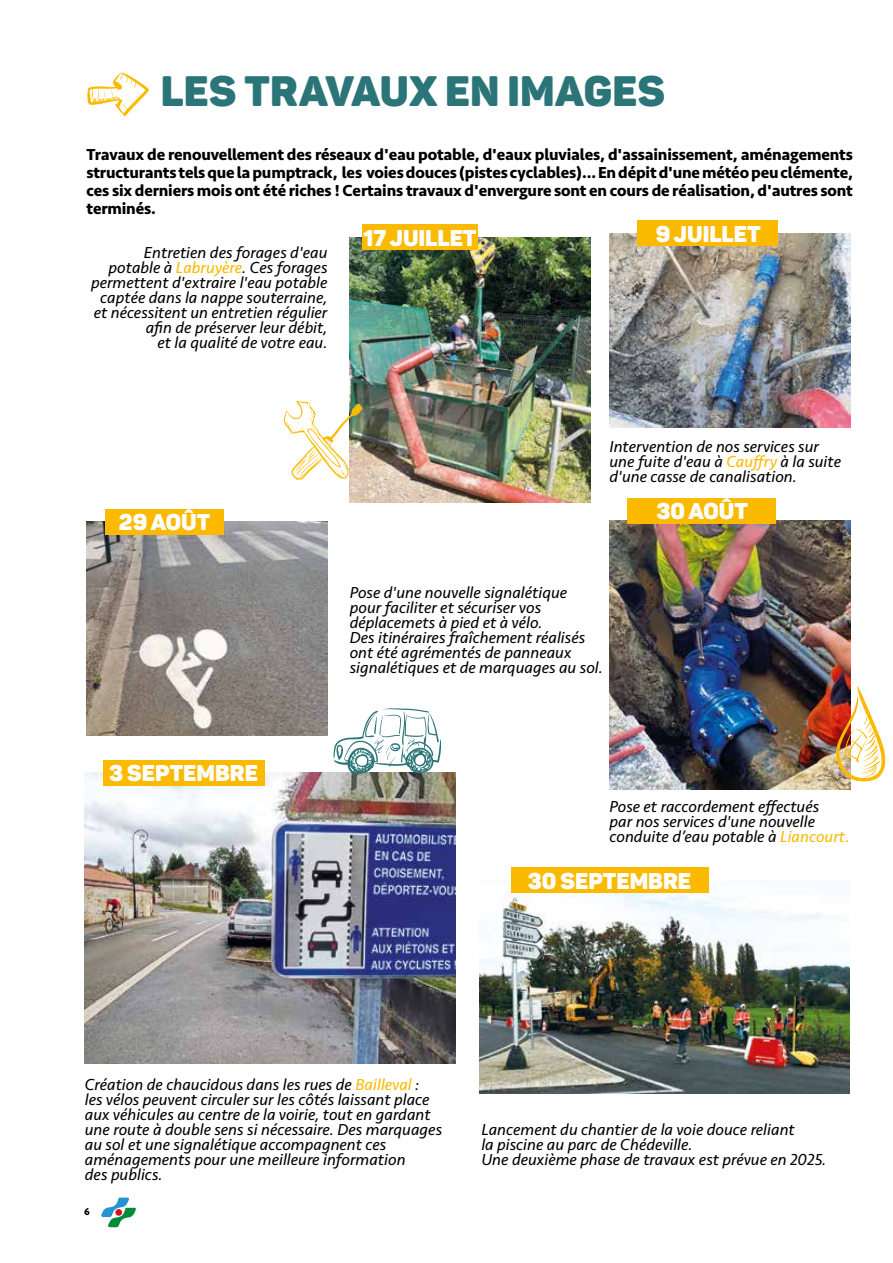
<style>
.page{position:relative;width:893px;height:1263px;background:#fff}
.page>*{position:absolute;margin:0;border:0;box-sizing:border-box;transform-origin:0 0}
.t1{font:42px "Panton Black Caps";letter-spacing:.005em;color:#2b7578}
.t2{font:22.5px "Panton Black Caps";color:#fff}
.t3{font:italic 16.5px/15px "Seravek Basic";color:#000}
.t4{font:700 16.5px/18px "Seravek Basic";letter-spacing:-.01em;color:#000;text-align:justify}
.t5{font:700 10.5px "Seravek Basic";color:#000}
.s1{color:#fbba00}
</style>
<div class="page">
<svg style="left:87px;top:72px;width:62px;height:44px"></svg>
<img style="left:609px;top:234px;width:241px;height:193px">
<img style="left:609px;top:521px;width:241px;height:268px">
<img style="left:87px;top:521px;width:240px;height:214px">
<img style="left:85px;top:773px;width:371px;height:290px">
<img style="left:479px;top:880px;width:371px;height:214px">
<img style="left:350px;top:237px;width:241px;height:265px">
<div style="left:362px;top:225px;width:115px;height:25px;background:#fbba00"></div>
<img style="left:835px;top:686px;width:51px;height:96px">
<svg style="left:101px;top:1197px;width:35px;height:30px"></svg>
<div style="left:115px;top:1209px;width:7px;height:7px;background:#d3121a;border-radius:50%"></div>
<svg style="left:284px;top:401px;width:79px;height:79px"></svg>
<div style="left:638px;top:220px;width:140px;height:26px;background:#fbba00"></div>
<div style="left:627px;top:498px;width:149px;height:25px;background:#fbba00"></div>
<div style="left:105px;top:509px;width:119px;height:25px;background:#fbba00"></div>
<div style="left:103px;top:760px;width:161px;height:26px;background:#fbba00"></div>
<div style="left:511px;top:867px;width:197px;height:26px;background:#fbba00"></div>
<svg style="left:333px;top:708px;width:109px;height:68px"></svg>
<h1 class="t1" style="left:161px;top:64px;width:506px">LES TRAVAUX EN IMAGES</h1>
<p class="t4" style="left:87px;top:145px;width:768px">Travaux de renouvellement des réseaux d'eau potable, d'eaux pluviales, d'assainissement, aménagements structurants tels que la pumptrack, les voies douces (pistes cyclables)... En dépit d'une météo peu clémente, ces six derniers mois ont été riches ! Certains travaux d'envergure sont en cours de réalisation, d'autres sont terminés.</p>
<p class="t3" style="left:91px;top:245px;width:238px;text-align:right">Entretien des forages d'eau potable à <span class="s1">Labruyère</span>. Ces forages permettent d'extraire l'eau potable captée dans la nappe souterraine, et nécessitent un entretien régulier afin de préserver leur débit,<br>et la qualité de votre eau.</p>
<h2 class="t2" style="left:363px;top:223px;width:115px">17 JUILLET</h2>
<h2 class="t2" style="left:656px;top:219px;width:106px">9 JUILLET</h2>
<h2 class="t2" style="left:119px;top:507px;width:93px">29 AOÛT</h2>
<h2 class="t2" style="left:109px;top:759px;width:150px">3 SEPTEMBRE</h2>
<p class="t3" style="left:609px;top:439px;width:233px">Intervention de nos services sur une fuite d'eau à <span class="s1">Cauffry</span> à la suite d'une casse de canalisation.</p>
<p class="t3" style="left:350px;top:585px;width:255px">Pose d'une nouvelle signalétique<br>pour faciliter et sécuriser vos déplacemets à pied et à vélo.<br>Des itinéraires fraîchement réalisés ont été agrémentés de panneaux signalétiques et de marquages au sol.</p>
<h2 class="t2" style="left:656px;top:497px;width:93px">30 AOÛT</h2>
<p class="t3" style="left:609px;top:799px;width:242px">Pose et raccordement effectués<br>par nos services d'une nouvelle conduite d’eau potable à <span class="s1">Liancourt.</span></p>
<h2 class="t2" style="left:528px;top:866px;width:165px">30 SEPTEMBRE</h2>
<p class="t3" style="left:85px;top:1077px;width:359px">Création de chaucidous dans les rues de <span class="s1">Bailleval</span> :<br>les vélos peuvent circuler sur les côtés laissant place aux véhicules au centre de la voirie, tout en gardant une route à double sens si nécessaire. Des marquages au sol et une signalétique accompagnent ces aménagements pour une meilleure information<br>des publics.</p>
<p class="t5" style="left:84px;top:1205px;width:7px">6</p>
<p class="t3" style="left:481px;top:1122px;width:347px">Lancement du chantier de la voie douce reliant<br>la piscine au parc de Chédeville.<br>Une deuxième phase de travaux est prévue en 2025.</p>
</div>
